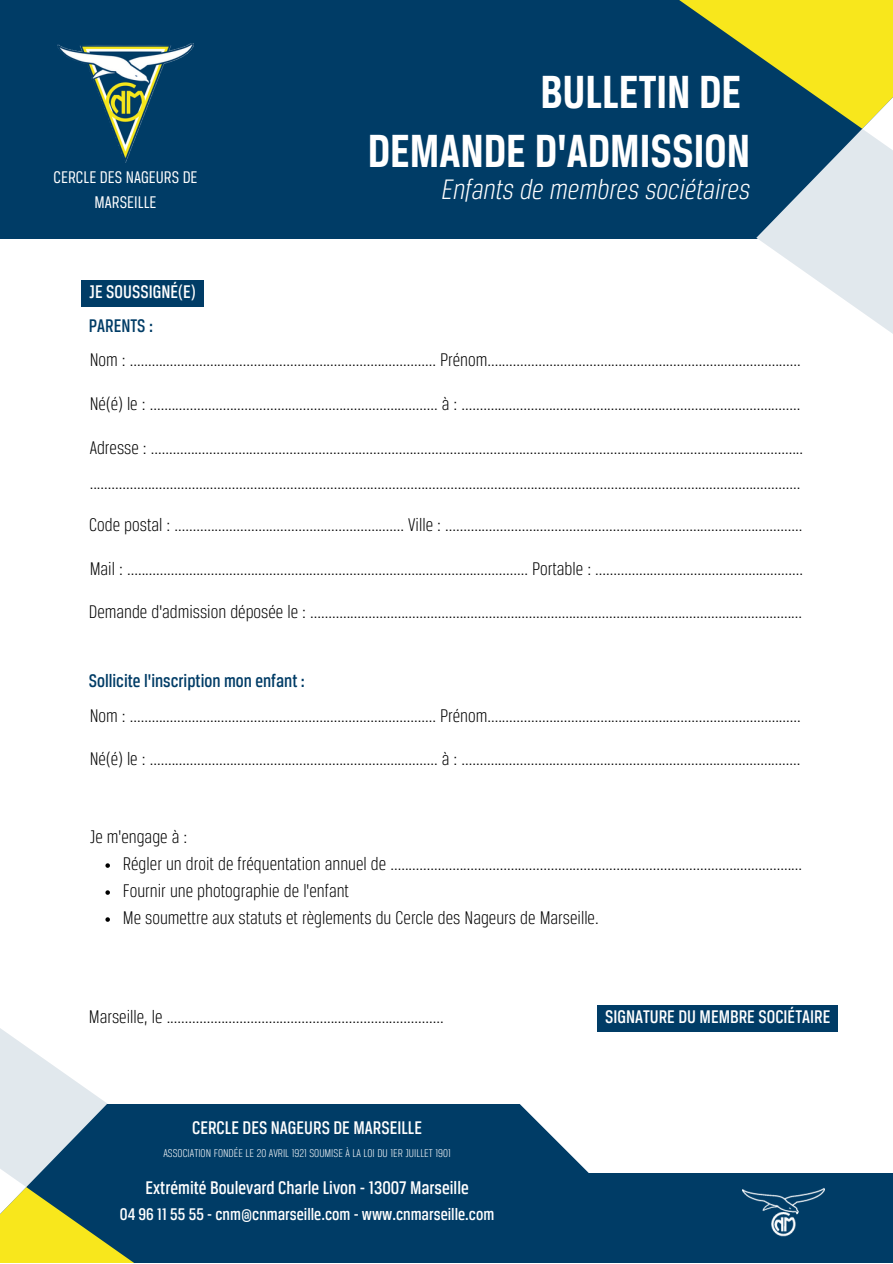
<style>
.page{position:relative;width:893px;height:1264px;background:#fff}
.page>*{position:absolute;margin:0;border:0;box-sizing:border-box;transform-origin:0 0}
.t1{font:700 49.5px "Breuer Condensed";color:#fff}
.t2{font:italic 300 30px "Breuer Condensed";color:#fff}
.t3{font:300 19.5px "Breuer Condensed";color:#000}
.t4{font:500 19.5px "Breuer Condensed";color:#fff}
.t5{font:500 19.5px "Breuer Condensed";color:#003c66}
.t6{font:500 18px "Breuer Condensed";color:#fff}
.t7{font:18px/24.8px "Breuer Condensed";color:#fff;text-align:center}
.t8{font:300 12px "Breuer Condensed";color:#fff}
</style>
<div class="page">
<div style="left:0;top:0;width:892px;height:238px;background:#003c66"></div>
<svg style="left:645px;top:0;width:247px;height:333px"></svg>
<div style="left:0;top:1103px;width:892px;height:159px;background:#003c66"></div>
<svg style="left:0;top:1028px;width:193px;height:234px"></svg>
<svg style="left:519px;top:1103px;width:373px;height:70px;background:#e7ecf0"></svg>
<img style="left:57px;top:43px;width:136px;height:119px">
<div style="left:81px;top:280px;width:123px;height:27px;background:#003c66"></div>
<div style="left:597px;top:1005px;width:241px;height:27px;background:#003c66"></div>
<img style="left:742px;top:1188px;width:82px;height:49px">
<svg style="left:105px;top:863px;width:5px;height:4px"></svg>
<svg style="left:105px;top:890px;width:5px;height:4px"></svg>
<svg style="left:105px;top:917px;width:5px;height:4px"></svg>
<p class="t7" style="left:53px;top:166px;width:146px">CERCLE DES NAGEURS DE<br>MARSEILLE</p>
<p class="t4" style="left:89px;top:283px;width:108px">JE SOUSSIGNÉ(E)</p>
<p class="t5" style="left:89px;top:317px;width:66px">PARENTS :</p>
<p class="t1" style="left:540px;top:71px;width:202px">BULLETIN DE</p>
<p class="t1" style="left:367px;top:130px;width:384px">DEMANDE D'ADMISSION</p>
<p class="t2" style="left:441px;top:176px;width:310px">Enfants de membres sociétaires</p>
<p class="t3" style="left:90px;top:352px;width:712px">Nom : .................................................................................... Prénom......................................................................................</p>
<p class="t3" style="left:90px;top:395px;width:712px">Né(é) le : ............................................................................... à : .............................................................................................</p>
<p class="t3" style="left:90px;top:439px;width:715px">Adresse : ...................................................................................................................................................................................</p>
<p class="t3" style="left:90px;top:474px;width:712px">...................................................................................................................................................................................................</p>
<p class="t3" style="left:89px;top:516px;width:714px">Code postal : ............................................................... Ville : ..................................................................................................</p>
<p class="t3" style="left:90px;top:560px;width:714px">Mail : .............................................................................................................. Portable : .........................................................</p>
<p class="t3" style="left:89px;top:603px;width:714px">Demande d'admission déposée le : .......................................................................................................................................</p>
<p class="t5" style="left:89px;top:672px;width:218px">Sollicite l'inscription mon enfant :</p>
<p class="t3" style="left:90px;top:707px;width:712px">Nom : .................................................................................... Prénom......................................................................................</p>
<p class="t3" style="left:90px;top:750px;width:712px">Né(é) le : ............................................................................... à : .............................................................................................</p>
<p class="t3" style="left:90px;top:828px;width:99px">Je m'engage à :</p>
<p class="t3" style="left:123px;top:855px;width:681px">Régler un droit de fréquentation annuel de .................................................................................................................</p>
<p class="t3" style="left:123px;top:882px;width:228px">Fournir une photographie de l'enfant</p>
<p class="t3" style="left:123px;top:909px;width:477px">Me soumettre aux statuts et règlements du Cercle des Nageurs de Marseille.</p>
<p class="t3" style="left:89px;top:1008px;width:356px">Marseille, le ............................................................................</p>
<p class="t4" style="left:605px;top:1008px;width:227px">SIGNATURE DU MEMBRE SOCIÉTAIRE</p>
<p class="t4" style="left:192px;top:1119px;width:231px">CERCLE DES NAGEURS DE MARSEILLE</p>
<p class="t8" style="left:163px;top:1147px;width:289px">ASSOCIATION FONDÉE LE 20 AVRIL 1921 SOUMISE À LA LOI DU 1ER JUILLET 1901</p>
<p class="t4" style="left:145px;top:1179px;width:325px">Extrémité Boulevard Charle Livon - 13007 Marseille</p>
<p class="t6" style="left:120px;top:1206px;width:376px">04 96 11 55 55 - cnm@cnmarseille.com - www.cnmarseille.com</p>
</div>
